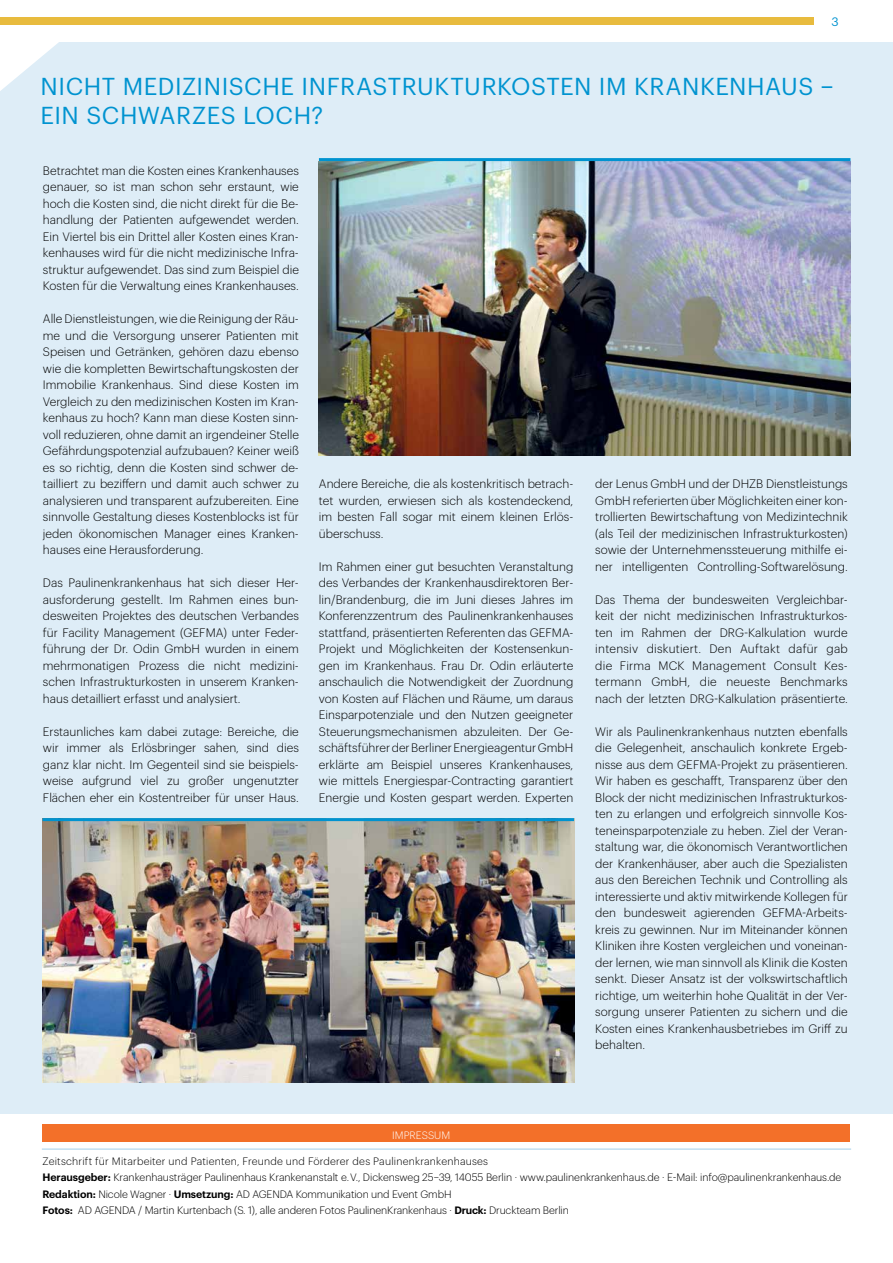
<style>
.page{position:relative;width:893px;height:1263px;background:#fff}
.page>*{position:absolute;margin:0;border:0;box-sizing:border-box;transform-origin:0 0}
.t1{font:24px/28.8px "Graphik";letter-spacing:.02em;color:#0093d0}
.t2{font:300 12px/16.5px "Graphik";color:#000;text-align:justify}
.t3{font:12px "Graphik";color:#0093d0}
.t4{font:300 10.65px "Graphik";letter-spacing:-.01em;color:#000}
.t5{font:300 10.5px/16.5px "Graphik";letter-spacing:-.005em;color:#000}
.t6{font:300 10.5px "Graphik";letter-spacing:.005em;color:#fff}
.s1{font-weight:600}
.s2{font-weight:600;font-size:10.5px}
.s3{font-size:10.5px}
</style>
<div class="page">
<div style="left:43px;top:1125px;width:807px;height:17px;background:#f37029"></div>
<div style="left:0;top:43px;width:893px;height:1071px;background:#deedf7"></div>
<img style="left:319px;top:161px;width:531px;height:294px">
<hr style="left:319px;top:158px;width:531px;height:3px;background:#0093d0">
<svg style="left:0;top:17px;width:63px;height:74px"></svg>
<hr style="left:42px;top:1148px;width:809px;height:2px;background:#c2dff1">
<div style="left:0;top:18px;width:814px;height:7px;background:#e8bb3e"></div>
<img style="left:43px;top:821px;width:531px;height:261px">
<hr style="left:43px;top:818px;width:531px;height:3px;background:#0093d0">
<p class="t3" style="left:832px;top:12px;width:9px">3</p>
<h1 class="t1" style="left:41px;top:70px;width:794px">NICHT MEDIZINISCHE INFRASTRUKTURKOSTEN IM KRANKENHAUS –<br>EIN SCHWARZES LOCH?</h1>
<p class="t2" style="left:43px;top:161px;width:257px">Betrachtet man die Kosten eines Krankenhauses genauer, so ist man schon sehr erstaunt, wie hoch die Kosten sind, die nicht direkt für die Be&shy;handlung der Patienten aufgewendet werden.<br>Ein Viertel bis ein Drittel aller Kosten eines Kran&shy;kenhauses wird für die nicht medizinische Infra&shy;struktur aufgewendet. Das sind zum Beispiel die Kosten für die Verwaltung eines Krankenhauses.</p>
<p class="t2" style="left:43px;top:309px;width:257px">Alle Dienstleistungen, wie die Reinigung der Räu&shy;me und die Versorgung unserer Patienten mit Speisen und Getränken, gehören dazu ebenso wie die kompletten Bewirtschaftungskosten der Immobilie Krankenhaus. Sind diese Kosten im Vergleich zu den medizinischen Kosten im Kran&shy;kenhaus zu hoch? Kann man diese Kosten sinn&shy;voll reduzieren, ohne damit an irgendeiner Stelle Gefährdungspotenzial aufzubauen? Keiner weiß es so richtig, denn die Kosten sind schwer de&shy;tailliert zu beziffern und damit auch schwer zu analysieren und transparent aufzubereiten. Eine sinnvolle Gestaltung dieses Kostenblocks ist für jeden ökonomischen Manager eines Kranken&shy;hauses eine Herausforderung.</p>
<p class="t2" style="left:43px;top:573px;width:257px">Das Paulinenkrankenhaus hat sich dieser Her&shy;ausforderung gestellt. Im Rahmen eines bun&shy;desweiten Projektes des deutschen Verbandes für Facility Management (GEFMA) unter Feder&shy;führung der Dr. Odin GmbH wurden in einem mehrmonatigen Prozess die nicht medizini&shy;schen Infrastrukturkosten in unserem Kranken&shy;haus detailliert erfasst und analysiert.</p>
<p class="t2" style="left:43px;top:722px;width:257px">Erstaunliches kam dabei zutage: Bereiche, die wir immer als Erlösbringer sahen, sind dies ganz klar nicht. Im Gegenteil sind sie beispiels&shy;weise aufgrund viel zu großer ungenutzter Flächen eher ein Kostentreiber für unser Haus.</p>
<p class="t2" style="left:319px;top:474px;width:256px">Andere Bereiche, die als kostenkritisch betrach&shy;tet wurden, erwiesen sich als kostendeckend, im besten Fall sogar mit einem kleinen Erlös&shy;überschuss.</p>
<p class="t2" style="left:319px;top:557px;width:256px">Im Rahmen einer gut besuchten Veranstaltung des Verbandes der Krankenhausdirektoren Ber&shy;lin/Brandenburg, die im Juni dieses Jahres im Konferenzzentrum des Paulinenkrankenhauses stattfand, präsentierten Referenten das GEFMA-Projekt und Möglichkeiten der Kostensenkun&shy;gen im Krankenhaus. Frau Dr. Odin erläuterte anschaulich die Notwendigkeit der Zuordnung von Kosten auf Flächen und Räume, um daraus Einsparpotenziale und den Nutzen geeigneter Steuerungsmechanismen abzuleiten. Der Ge&shy;schäftsführer der Berliner Energieagentur GmbH erklärte am Beispiel unseres Krankenhauses, wie mittels Energiespar-Contracting garantiert Energie und Kosten gespart werden. Experten</p>
<p class="t2" style="left:595px;top:474px;width:254px">der Lenus GmbH und der DHZB Dienstleistungs GmbH referierten über Möglichkeiten einer kon&shy;trollierten Bewirtschaftung von Medizintechnik (als Teil der medizinischen Infrastrukturkosten) sowie der Unternehmenssteuerung mithilfe ei&shy;ner intelligenten Controlling-Softwarelösung.</p>
<p class="t2" style="left:595px;top:590px;width:254px">Das Thema der bundesweiten Vergleichbar&shy;keit der nicht medizinischen Infrastrukturkos&shy;ten im Rahmen der DRG-Kalkulation wurde intensiv diskutiert. Den Auftakt dafür gab die Firma MCK Management Consult Kes&shy;termann GmbH, die neueste Benchmarks nach der letzten DRG-Kalkulation präsentierte.</p>
<p class="t2" style="left:595px;top:722px;width:254px">Wir als Paulinenkrankenhaus nutzten ebenfalls die Gelegenheit, anschaulich konkrete Ergeb&shy;nisse aus dem GEFMA-Projekt zu präsentieren.<br>Wir haben es geschafft, Transparenz über den Block der nicht medizinischen Infrastrukturkos&shy;ten zu erlangen und erfolgreich sinnvolle Kos&shy;teneinsparpotenziale zu heben. Ziel der Veran&shy;staltung war, die ökonomisch Verantwortlichen der Krankenhäuser, aber auch die Spezialisten aus den Bereichen Technik und Controlling als interessierte und aktiv mitwirkende Kollegen für den bundesweit agierenden GEFMA-Arbeits&shy;kreis zu gewinnen. Nur im Miteinander können Kliniken ihre Kosten vergleichen und voneinan&shy;der lernen, wie man sinnvoll als Klinik die Kosten senkt. Dieser Ansatz ist der volkswirtschaftlich richtige, um weiterhin hohe Qualität in der Ver&shy;sorgung unserer Patienten zu sichern und die Kosten eines Krankenhausbetriebes im Griff zu behalten.</p>
<p class="t6" style="left:392px;top:1127px;width:60px">IMPRESSUM</p>
<p class="t5" style="left:43px;top:1152px;width:800px">Zeitschrift für Mitarbeiter und Patienten, Freunde und Förderer des Paulinenkrankenhauses<br><span class="s1">Herausgeber:</span> Krankenhausträger Paulinenhaus Krankenanstalt e. V., Dickensweg 25–39, 14055 Berlin · www.paulinenkrankenhaus.de · E-Mail: info@paulinenkrankenhaus.de<br><span class="s1">Redaktion:</span> Nicole Wagner · <span class="s1">Umsetzung:</span> AD AGENDA Kommunikation und Event GmbH</p>
<p class="t4" style="left:43px;top:1202px;width:528px"><span class="s2">Fotos:</span> AD AGENDA / Martin Kurtenbach (S. 1), alle anderen Fotos <span class="s3">PaulinenKrankenhaus ·</span> <span class="s2">Druck:</span> <span class="s3">Druckteam Berlin</span></p>
</div>
